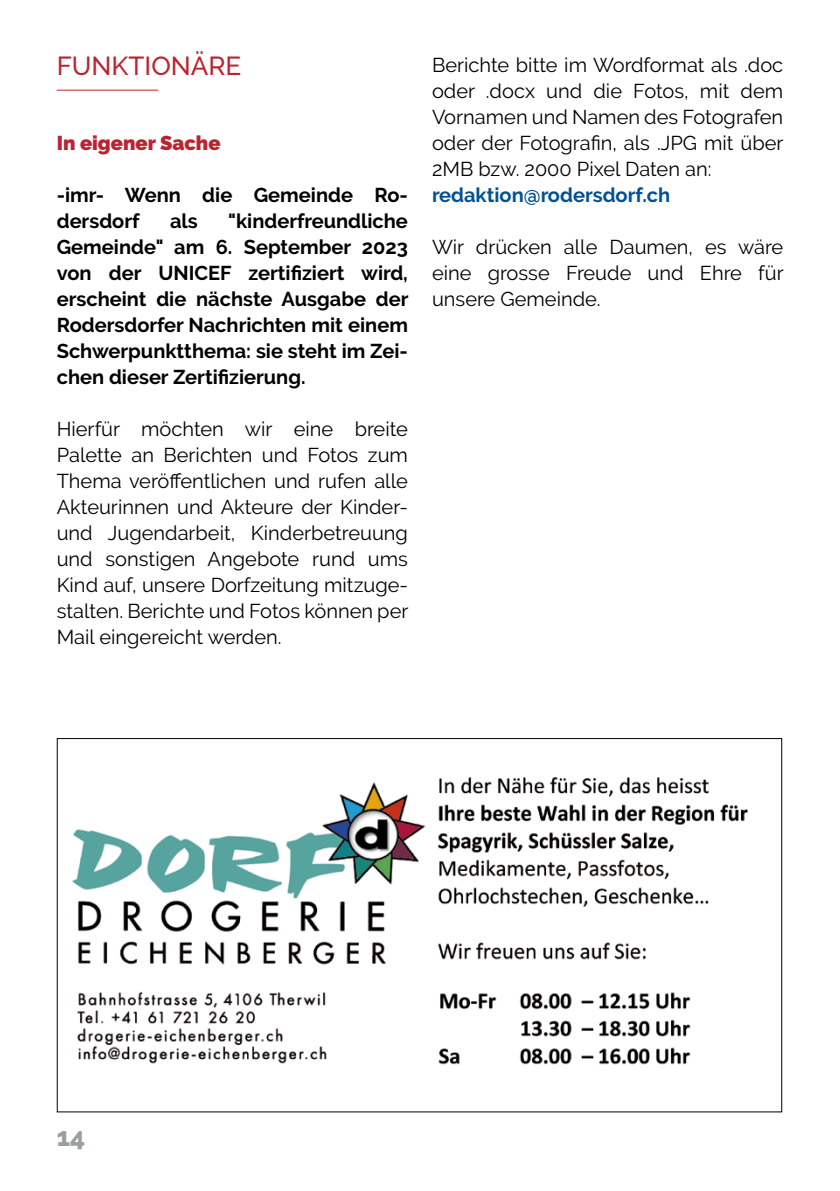
<style>
.page{position:relative;width:840px;height:1191px;background:#fff}
.page>*{position:absolute;margin:0;border:0;box-sizing:border-box;transform-origin:0 0}
.t1{font:500 26px "Raleway";color:#ba2430}
.t2{font:800 26px "Raleway";color:#9c9e9f}
.t3{font:20px/26px "Raleway";color:#000;text-align:justify}
.t4{font:700 20px/26px "Raleway";color:#000}
.t5{font:700 20px "Raleway";color:#005193}
.t6{font:900 20px "Raleway";color:#ba2430}
</style>
<div class="page">
<hr style="left:57px;top:90px;width:101px;height:1px;background:#ba2430">
<img style="left:72px;top:777px;width:676px;height:288px">
<h1 class="t1" style="left:57px;top:51px;width:33px">FUNKTIONÄRE</h1>
<p class="t6" style="left:57px;top:131px;width:165px">In eigener Sache</p>
<p class="t4" style="left:57px;top:182px;width:352px">-imr- Wenn die Gemeinde Ro&shy;dersdorf</p>
<p class="t4" style="left:57px;top:208px;width:353px;text-align:justify;text-indent:171px">"kinderfreundliche Gemeinde" am 6. September 2023 von der UNICEF zertifiziert wird, erscheint die nächste Ausgabe der Rodersdorfer Nachrichten mit einem Schwerpunktthema: sie steht im Zei&shy;chen dieser Zertifizierung.</p>
<p class="t3" style="left:57px;top:416px;width:353px">Hierfür möchten wir eine breite Palette an Berichten und Fotos zum Thema veröffentlichen und rufen alle Akteurinnen und Akteure der Kinder&shy;und Jugendarbeit, Kinderbetreuung und sonstigen Angebote rund ums Kind auf, unsere Dorfzeitung mitzuge&shy;stalten. Berichte und Fotos können per Mail eingereicht werden.</p>
<p class="t4" style="left:170px;top:208px;width:29px">als</p>
<p class="t3" style="left:432px;top:52px;width:353px">Berichte bitte im Wordformat als .doc oder .docx und die Fotos, mit dem Vornamen und Namen des Fotografen oder der Fotografin, als .JPG mit über 2MB bzw. 2000 Pixel Daten an:</p>
<p class="t5" style="left:432px;top:184px;width:239px">redaktion@rodersdorf.ch</p>
<p class="t3" style="left:432px;top:234px;width:353px">Wir drücken alle Daumen, es wäre eine grosse Freude und Ehre für unsere Gemeinde.</p>
<h1 class="t2" style="left:57px;top:1121px;width:30px">14</h1>
</div>
